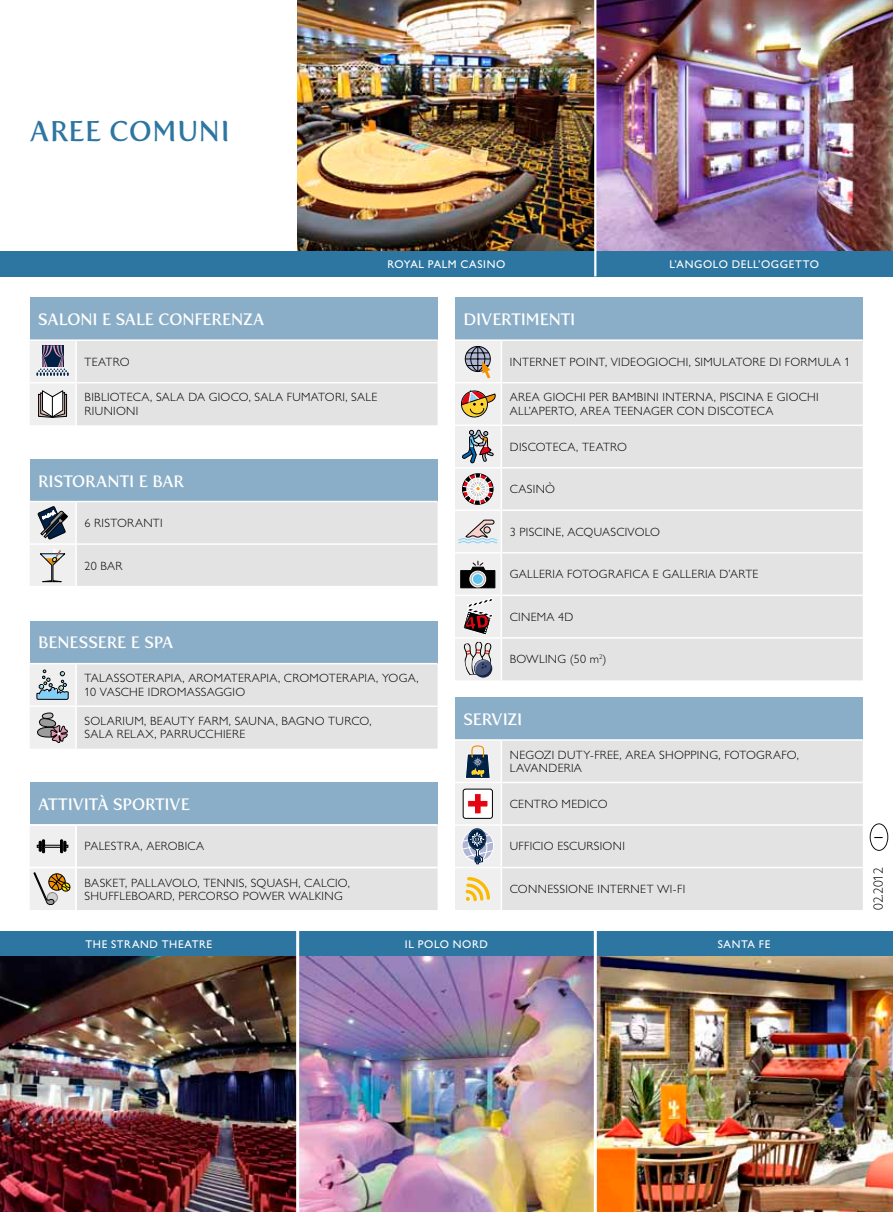
<style>
.page{position:relative;width:893px;height:1212px;background:#fff}
.page>*{position:absolute;margin:0;border:0;box-sizing:border-box;transform-origin:0 0}
.t1{font:28.5px "Fertigo";letter-spacing:.03em;color:#2d76a1}
.t2{font:16.5px "Fertigo";letter-spacing:-.005em;color:#fff}
.t3{font:300 13.5px "MSCGS Std";color:#000}
.t4{font:12.45px "Myriad Pro";color:#000}
.t5{font:300 12px/13.5px "MSCGS Std";letter-spacing:.025em;color:#000}
.t6{font:11.25px "MSCGS Std";letter-spacing:.055em;color:#fff}
</style>
<div class="page">
<img style="left:298px;top:0;width:296px;height:251px">
<img style="left:596px;top:0;width:297px;height:251px">
<div style="left:0;top:931px;width:893px;height:30px;background:#2d76a1"></div>
<div style="left:0;top:251px;width:893px;height:25px;background:#2d76a1"></div>
<hr style="left:594px;top:0;width:2px;height:276px;background:#fff">
<img style="left:0;top:957px;width:296px;height:255px">
<img style="left:299px;top:957px;width:295px;height:255px">
<img style="left:597px;top:957px;width:296px;height:255px">
<hr style="left:296px;top:925px;width:3px;height:287px;background:#fff">
<hr style="left:594px;top:925px;width:3px;height:287px;background:#fff">
<div style="left:30px;top:298px;width:408px;height:42px;background:#8aaec7"></div>
<hr style="left:30px;top:339px;width:46px;height:2px;background:#fff">
<hr style="left:76px;top:339px;width:362px;height:2px;background:#fff">
<svg style="left:30px;top:341px;width:408px;height:84px;background:#dfdfdf"></svg>
<div style="left:30px;top:459px;width:408px;height:42px;background:#8aaec7"></div>
<svg style="left:30px;top:501px;width:408px;height:85px;background:#e0e0e1"></svg>
<div style="left:30px;top:621px;width:408px;height:43px;background:#8aaec7"></div>
<hr style="left:30px;top:663px;width:46px;height:1px;background:#fff">
<hr style="left:76px;top:663px;width:362px;height:1px;background:#fff">
<svg style="left:30px;top:664px;width:408px;height:85px;background:#e1e1e1"></svg>
<div style="left:30px;top:782px;width:408px;height:43px;background:#8aaec7"></div>
<svg style="left:30px;top:826px;width:408px;height:84px;background:#e1e1e0"></svg>
<div style="left:455px;top:298px;width:408px;height:42px;background:#8aaec7"></div>
<div style="left:502px;top:341px;width:361px;height:339px;background:#e3e3e3"></div>
<hr style="left:455px;top:339px;width:46px;height:2px;background:#fff">
<hr style="left:501px;top:339px;width:362px;height:2px;background:#fff">
<hr style="left:501px;top:382px;width:362px;height:1px;background:#fff">
<hr style="left:501px;top:424px;width:362px;height:2px;background:#fff">
<hr style="left:501px;top:467px;width:362px;height:1px;background:#fff">
<hr style="left:501px;top:509px;width:362px;height:2px;background:#fff">
<hr style="left:501px;top:552px;width:362px;height:2px;background:#fff">
<hr style="left:501px;top:595px;width:362px;height:1px;background:#fff">
<hr style="left:501px;top:637px;width:362px;height:2px;background:#fff">
<svg style="left:455px;top:341px;width:45px;height:339px"></svg>
<div style="left:455px;top:697px;width:408px;height:43px;background:#8aaec7"></div>
<div style="left:502px;top:741px;width:361px;height:169px;background:#e3e3e3"></div>
<hr style="left:455px;top:739px;width:46px;height:2px;background:#fff">
<hr style="left:501px;top:739px;width:362px;height:2px;background:#fff">
<hr style="left:501px;top:782px;width:362px;height:1px;background:#fff">
<hr style="left:501px;top:824px;width:362px;height:2px;background:#fff">
<hr style="left:501px;top:867px;width:362px;height:1px;background:#fff">
<svg style="left:455px;top:741px;width:45px;height:169px"></svg>
<svg style="left:870px;top:823px;width:18px;height:28px"></svg>
<hr style="left:30px;top:824px;width:46px;height:2px;background:#fff">
<hr style="left:76px;top:824px;width:362px;height:2px;background:#fff">
<hr style="left:30px;top:867px;width:46px;height:1px;background:#fff">
<hr style="left:76px;top:867px;width:362px;height:1px;background:#fff">
<hr style="left:75px;top:826px;width:2px;height:41px;background:#fff">
<hr style="left:75px;top:868px;width:2px;height:42px;background:#fff">
<h1 class="t1" style="left:30px;top:114px;width:202px">AREE COMUNI</h1>
<p class="t6" style="left:388px;top:257px;width:119px">ROYAL PALM CASINO</p>
<p class="t6" style="left:669px;top:257px;width:17px">L’ANGOLO</p>
<p class="t6" style="left:732px;top:257px;width:8px">DELL</p>
<p class="t6" style="left:758px;top:257px;width:13px">’OGGETTO</p>
<h2 class="t2" style="left:38px;top:310px;width:228px">SALONI E SALE CONFERENZA</h2>
<p class="t5" style="left:85px;top:355px;width:47px">TEATRO</p>
<p class="t5" style="left:85px;top:391px;width:294px">BIBLIOTECA, SALA DA GIOCO, SALA FUMATORI, SALE<br>RIUNIONI</p>
<h2 class="t2" style="left:38px;top:471px;width:147px">RISTORANTI E BAR</h2>
<p class="t5" style="left:85px;top:517px;width:80px">6 RISTORANTI</p>
<p class="t5" style="left:85px;top:559px;width:36px">20 BAR</p>
<h2 class="t2" style="left:38px;top:633px;width:137px">BENESSERE E SPA</h2>
<p class="t5" style="left:85px;top:671px;width:335px">TALASSOTERAPIA, AROMATERAPIA, CROMOTERAPIA, YOGA,<br>10 VASCHE IDROMASSAGGIO</p>
<p class="t5" style="left:85px;top:714px;width:288px">SOLARIUM , BEAUTY FARM , SAUNA, BAGNO TURCO,<br>SALA RELAX, PARRUCCHIERE</p>
<h2 class="t2" style="left:38px;top:794px;width:153px">ATTIVITÀ SPORTIVE</h2>
<p class="t5" style="left:85px;top:840px;width:121px">PALESTRA, AEROBICA</p>
<p class="t5" style="left:85px;top:876px;width:267px">BASKET, PALLAVOLO, TENNIS, SQUASH, CALCIO,<br>SHUFFLEBOARD, PERCORSO POWER WALKING</p>
<h2 class="t2" style="left:463px;top:310px;width:113px">DIVERTIMENTI</h2>
<p class="t5" style="left:510px;top:355px;width:145px">I NTERNET POINT, VID EOGIOCHI</p>
<p class="t5" style="left:689px;top:355px;width:163px">, SIMULATORE DI FORMULA 1</p>
<p class="t5" style="left:510px;top:391px;width:160px">AREA GIOCHI PER BAM BINI INTE</p>
<p class="t5" style="left:688px;top:391px;width:55px">RNA, PI SCINA</p>
<p class="t5" style="left:510px;top:391px;width:310px;text-indent:257px">E GIOCHI<br>ALL’APERTO, AREA TEENAGER CON D ISCOTECA</p>
<p class="t5" style="left:510px;top:440px;width:119px">DISCOTECA, TEATRO</p>
<p class="t5" style="left:510px;top:483px;width:47px">CASINÒ</p>
<p class="t5" style="left:510px;top:525px;width:152px">3 PISCINE, ACQUASCIVOLO</p>
<p class="t5" style="left:510px;top:568px;width:67px">GALLERIA FOTOG</p>
<p class="t5" style="left:608px;top:568px;width:16px">RAFICA</p>
<p class="t5" style="left:653px;top:568px;width:107px">E GALLERIA D’ARTE</p>
<p class="t5" style="left:510px;top:610px;width:65px">CINEMA 4D</p>
<p class="t5" style="left:510px;top:653px;width:98px">BOWLING (50 M<sup>2</sup>)</p>
<h2 class="t2" style="left:463px;top:709px;width:19px">SERVIZI</h2>
<p class="t5" style="left:510px;top:748px;width:291px">N EGOZI DUTY-FREE, AREA SHOPPING, FOTOGRAFO,<br>LAVAND ERIA</p>
<p class="t5" style="left:510px;top:797px;width:99px">CENTRO M EDICO</p>
<p class="t5" style="left:510px;top:840px;width:117px">UFFICIO ESCURSIONI</p>
<p class="t5" style="left:510px;top:882px;width:177px">CONNESSIONE INTERNET WI-FI</p>
<p class="t6" style="left:86px;top:937px;width:128px">THE STRAND THEATRE</p>
<p class="t6" style="left:405px;top:937px;width:84px">IL POLO NORD</p>
<p class="t6" style="left:718px;top:937px;width:54px">SANTA FE</p>
<p class="t4" style="left:871px;top:839px;width:4px;rotate:-90deg">I</p>
<p class="t3" style="left:870px;top:910px;width:44px;rotate:-90deg">02.2012</p>
</div>
